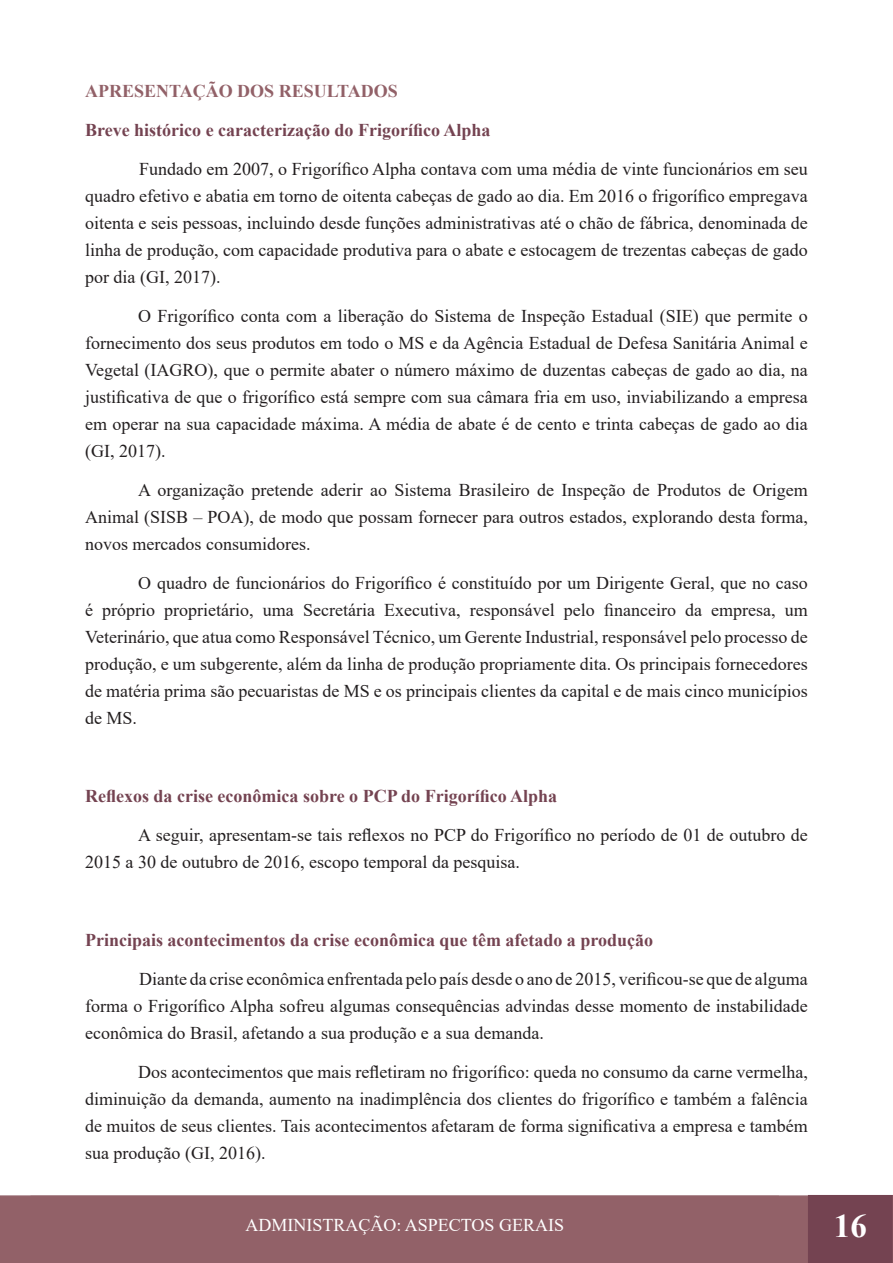
<style>
.page{position:relative;width:893px;height:1263px;background:#fff}
.page>*{position:absolute;margin:0;border:0;box-sizing:border-box;transform-origin:0 0}
.t1{font:700 33px "Times New Roman";color:#fff}
.t2{font:18px/27px "Times New Roman";color:#231f20;text-align:justify}
.t3{font:700 18px "Times New Roman";color:#744351}
.t4{font:18px "Times New Roman";color:#fff}
.t5{font:700 18px "Times New Roman";color:#926168}
</style>
<div class="page">
<div style="left:0;top:1195px;width:810px;height:68px;background:#926168;border:2px solid #926168"></div>
<div style="left:809px;top:1196px;width:83px;height:66px;background:#744351"></div>
<div style="left:808px;top:1195px;width:85px;height:68px;border:2px solid #744351"></div>
<svg style="left:892px;top:1195px;width:1px;height:68px"></svg>
<p class="t5" style="left:85px;top:78px;width:314px">APRESENTAÇÃO DOS RESULTADOS</p>
<p class="t3" style="left:85px;top:117px;width:407px">Breve histórico e caracterização do Frigorífico Alpha</p>
<p class="t2" style="left:85px;top:155px;width:724px;text-indent:54px">Fundado em 2007, o Frigorífico Alpha contava com uma média de vinte funcionários em seu quadro efetivo e abatia em torno de oitenta cabeças de gado ao dia. Em 2016 o frigorífico empregava oitenta e seis pessoas, incluindo desde funções administrativas até o chão de fábrica, denominada de linha de produção, com capacidade produtiva para o abate e estocagem de trezentas cabeças de gado por dia (GI, 2017).</p>
<p class="t2" style="left:85px;top:302px;width:724px;text-indent:53px">O Frigorífico conta com a liberação do Sistema de Inspeção Estadual (SIE) que permite o fornecimento dos seus produtos em todo o MS e da Agência Estadual de Defesa Sanitária Animal e Vegetal (IAGRO), que o permite abater o número máximo de duzentas cabeças de gado ao dia, na justificativa de que o frigorífico está sempre com sua câmara fria em uso, inviabilizando a empresa em operar na sua capacidade máxima. A média de abate é de cento e trinta cabeças de gado ao dia (GI, 2017).</p>
<p class="t2" style="left:85px;top:476px;width:724px;text-indent:53px">A organização pretende aderir ao Sistema Brasileiro de Inspeção de Produtos de Origem Animal (SISB – POA), de modo que possam fornecer para outros estados, explorando desta forma, novos mercados consumidores.</p>
<p class="t2" style="left:85px;top:569px;width:724px;text-indent:53px">O quadro de funcionários do Frigorífico é constituído por um Dirigente Geral, que no caso é próprio proprietário, uma Secretária Executiva, responsável pelo financeiro da empresa, um Veterinário, que atua como Responsável Técnico, um Gerente Industrial, responsável pelo processo de produção, e um subgerente, além da linha de produção propriamente dita. Os principais fornecedores de matéria prima são pecuaristas de MS e os principais clientes da capital e de mais cinco municípios de MS.</p>
<p class="t3" style="left:85px;top:783px;width:474px">Reflexos da crise econômica sobre o PCP do Frigorífico Alpha</p>
<p class="t2" style="left:85px;top:821px;width:724px;text-indent:53px">A seguir, apresentam-se tais reflexos no PCP do Frigorífico no período de 01 de outubro de<br>2015 a 30 de outubro de 2016, escopo temporal da pesquisa.</p>
<p class="t3" style="left:85px;top:927px;width:570px">Principais acontecimentos da crise econômica que têm afetado a produção</p>
<p class="t2" style="left:85px;top:965px;width:724px;text-indent:54px">Diante da crise econômica enfrentada pelo país desde o ano de 2015, verificou-se que de alguma forma o Frigorífico Alpha sofreu algumas consequências advindas desse momento de instabilidade econômica do Brasil, afetando a sua produção e a sua demanda.</p>
<p class="t2" style="left:85px;top:1058px;width:724px;text-indent:53px">Dos acontecimentos que mais refletiram no frigorífico: queda no consumo da carne vermelha, diminuição da demanda, aumento na inadimplência dos clientes do frigorífico e também a falência de muitos de seus clientes. Tais acontecimentos afetaram de forma significativa a empresa e também sua produção (GI, 2016).</p>
<p class="t4" style="left:245px;top:1212px;width:320px">ADMINISTRAÇÃO: ASPECTOS GERAIS</p>
<h1 class="t1" style="left:834px;top:1202px;width:34px">16</h1>
</div>
